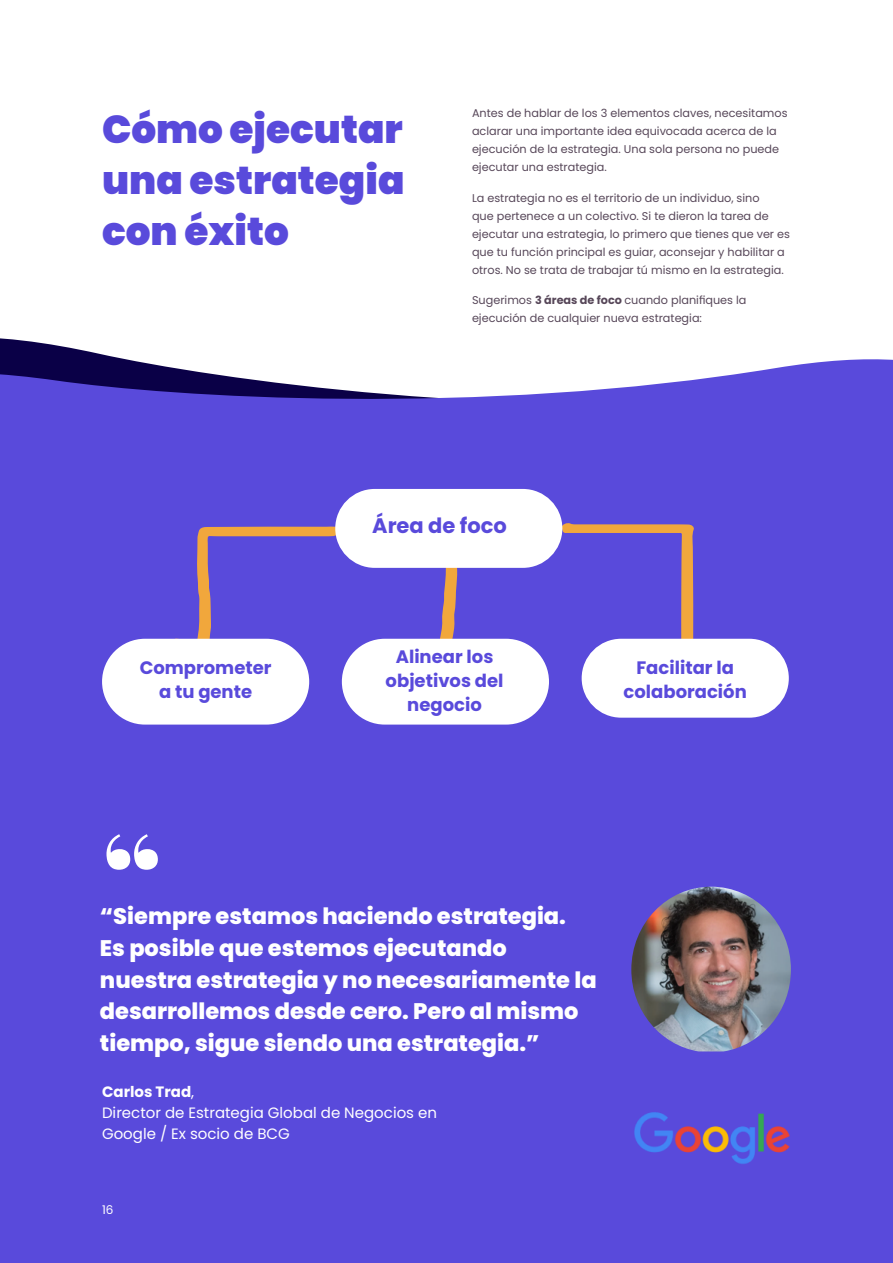
<style>
.page{position:relative;width:893px;height:1263px;background:#fff}
.page>*{position:absolute;margin:0;border:0;box-sizing:border-box;transform-origin:0 0}
.t1{font:900 39px/51px "Poppins";color:#594adb;text-align:justify}
.t2{font:800 22.5px/31.5px "Poppins";color:#fff}
.t3{font:700 21px "Poppins";color:#594adb}
.t4{font:700 18px/24px "Poppins";color:#594adb;text-align:center}
.t5{font:15px/21px "Poppins";color:#fff}
.t6{font:12px "Poppins";color:#fff}
.t7{font:11.25px/18px "Poppins";color:#574759}
.s1{font-weight:700}
</style>
<div class="page">
<div style="left:0;top:338px;width:893px;height:925px;background:#594adb"></div>
<div style="left:698px;top:1128px;width:195px;height:135px;background:#594adb"></div>
<svg style="left:172px;top:526px;width:170px;height:149px;background:#6b55c8"></svg>
<svg style="left:562px;top:522px;width:152px;height:159px;background:#6c56c7"></svg>
<svg style="left:415px;top:568px;width:54px;height:71px;background:#7a5eb8"></svg>
<div style="left:335px;top:489px;width:227px;height:79px;background:#fff;border-radius:39px"></div>
<div style="left:342px;top:639px;width:207px;height:86px;background:#fff;border-radius:43px"></div>
<div style="left:582px;top:639px;width:207px;height:79px;background:#fff;border-radius:39px"></div>
<div style="left:102px;top:639px;width:207px;height:86px;background:#fff;border-radius:43px"></div>
<svg style="left:106px;top:834px;width:52px;height:36px"></svg>
<img style="left:631px;top:887px;width:160px;height:164px">
<img style="left:627px;top:1100px;width:171px;height:79px">
<h1 class="t1" style="left:102px;top:104px;width:304px">Cómo ejecutar una estrategia con éxito</h1>
<p class="t7" style="left:472px;top:104px;width:317px">Antes de hablar de los 3 elementos claves, necesitamos aclarar una importante idea equivocada acerca de la ejecución de la estrategia. Una sola persona no puede ejecutar una estrategia.</p>
<p class="t7" style="left:472px;top:189px;width:319px">La estrategia no es el territorio de un individuo, sino<br>que pertenece a un colectivo. Si te dieron la tarea de ejecutar una estrategia, lo primero que tienes que ver es que tu función principal es guiar, aconsejar y habilitar a otros. No se trata de trabajar tú mismo en la estrategia.</p>
<p class="t7" style="left:472px;top:291px;width:276px">Sugerimos <span class="s1">3 áreas de foco</span> cuando planifiques la ejecución de cualquier nueva estrategia:</p>
<h3 class="t4" style="left:140px;top:655px;width:133px">Comprometer a tu gente</h3>
<h3 class="t3" style="left:372px;top:514px;width:136px">Área de foco</h3>
<h3 class="t4" style="left:386px;top:645px;width:119px">Alinear los objetivos del negocio</h3>
<h3 class="t4" style="left:624px;top:655px;width:125px">Facilitar la colaboración</h3>
<h2 class="t2" style="left:100px;top:901px;width:498px">“Siempre estamos haciendo estrategia.<br>Es posible que estemos ejecutando nuestra estrategia y no necesariamente la desarrollemos desde cero. Pero al mismo tiempo, sigue siendo una estrategia.”</h2>
<h3 class="t5" style="left:102px;top:1081px;width:336px"><span class="s1">Carlos Trad</span>,<br>Director de Estrategia Global de Negocios en<br>Google / Ex socio de BCG</h3>
<p class="t6" style="left:102px;top:1203px;width:13px">16</p>
</div>
